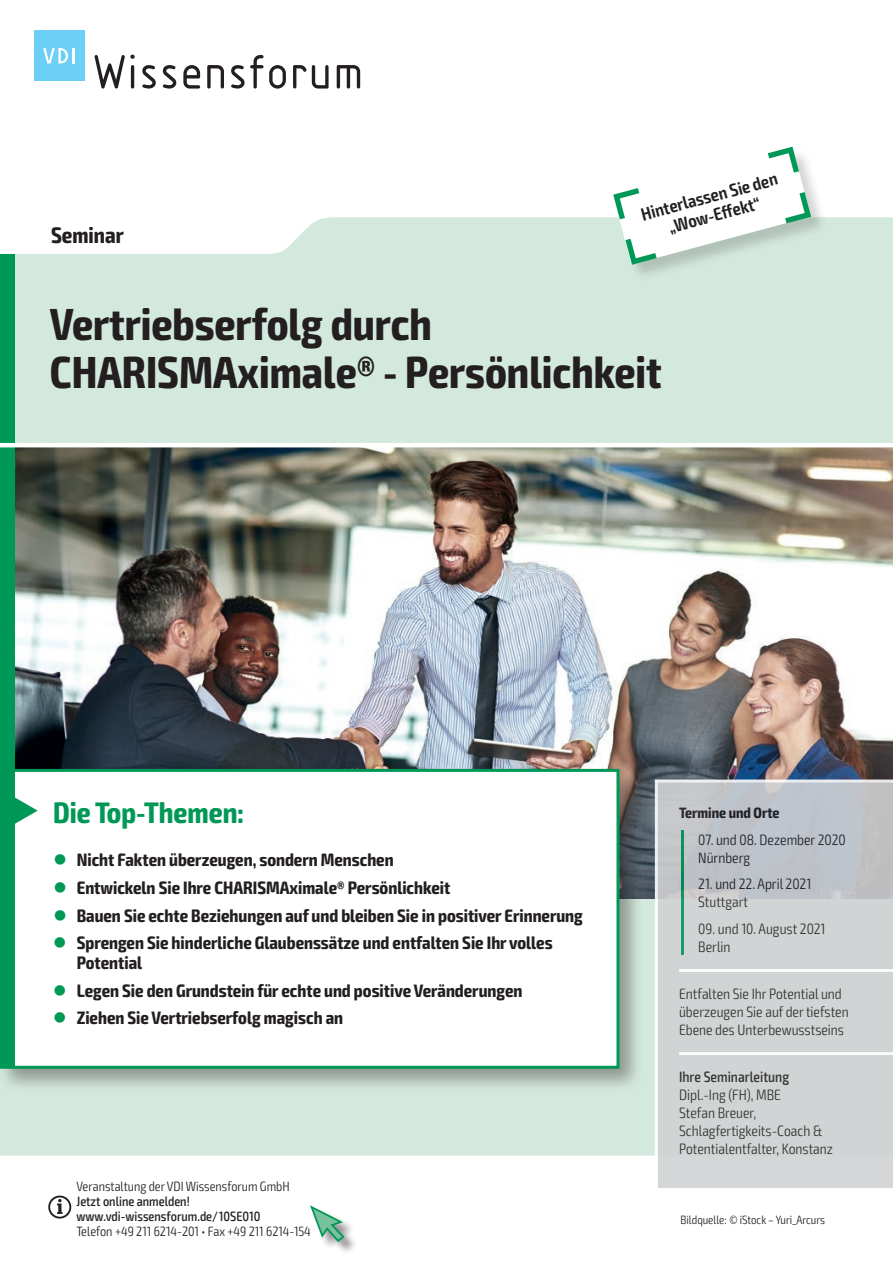
<style>
.page{position:relative;width:893px;height:1263px;background:#fff}
.page>*{position:absolute;margin:0;border:0;box-sizing:border-box;transform-origin:0 0}
.t1{font:700 condensed 45px/48px "Exo 2";color:#231f20}
.t2{font:700 condensed 29.7px "Exo 2";color:#009856}
.t3{font:700 condensed 22.5px "Exo 2";color:#231f20}
.t4{font:700 condensed 18px/19.5px "Exo 2";color:#231f20}
.t5{font:600 condensed 18px/19.5px "Exo 2";color:#231f20;text-align:center}
.t6{font:300 condensed 15px/18px "Exo 2";color:#231f20}
.t7{font:500 condensed 15px "Exo 2";color:#231f20}
.t8{font:700 condensed 15px "Exo 2";color:#231f20}
.t9{font:300 condensed 13.5px "Exo 2";color:#231f20}
.t10{font:500 condensed 13.5px/15px "Exo 2";color:#231f20}
.t11{font:300 condensed 12px "Exo 2";color:#231f20}
.s1{color:#009856}
</style>
<div class="page">
<div style="left:0;top:217px;width:893px;height:938px;background:#d4e9dd"></div>
<img style="left:14px;top:447px;width:879px;height:451px">
<div style="left:0;top:765px;width:644px;height:328px;background:#231f20;opacity:.4"></div>
<div style="left:2px;top:770px;width:616px;height:297px;background:#fff"></div>
<div style="left:3px;top:772px;width:11px;height:294px;background:#009856"></div>
<div style="left:0;top:769px;width:619px;height:300px;border:3px solid #009856"></div>
<svg style="left:14px;top:796px;width:24px;height:29px"></svg>
<div style="left:0;top:254px;width:14px;height:519px;background:#009856"></div>
<div style="left:311px;top:1206px;width:47px;height:49px;background:#231f20;opacity:.5"></div>
<svg style="left:310px;top:1205px;width:36px;height:38px"></svg>
<hr style="left:0;top:443px;width:893px;height:4px;background:#fff">
<svg style="left:655px;top:779px;width:238px;height:409px;background:#ccd0d1"></svg>
<svg style="left:48px;top:1195px;width:23px;height:23px"></svg>
<svg style="left:94px;top:54px;width:41px;height:35px"></svg>
<svg style="left:142px;top:65px;width:14px;height:24px"></svg>
<svg style="left:163px;top:65px;width:13px;height:24px"></svg>
<svg style="left:183px;top:65px;width:17px;height:24px"></svg>
<svg style="left:207px;top:65px;width:17px;height:24px"></svg>
<svg style="left:231px;top:55px;width:55px;height:34px"></svg>
<svg style="left:293px;top:65px;width:36px;height:24px"></svg>
<svg style="left:337px;top:65px;width:23px;height:24px"></svg>
<div style="left:34px;top:30px;width:50px;height:51px;background:#6bcff6"></div>
<svg style="left:43px;top:48px;width:31px;height:15px"></svg>
<div style="left:613px;top:147px;width:215px;height:135px;background:#231f20;opacity:.2"></div>
<svg style="left:613px;top:147px;width:198px;height:118px"></svg>
<p class="t3" style="left:51px;top:221px;width:74px">Seminar</p>
<p class="t5" style="left:639px;top:205px;width:142px;rotate:-15deg">Hinterlassen Sie den „Wow-Eff ekt“</p>
<h1 class="t1" style="left:50px;top:301px;width:613px">Vertriebserfolg durch<br>CHARISMAximale® - Persönlichkeit</h1>
<h2 class="t2" style="left:53px;top:794px;width:192px">Die Top-Themen:</h2>
<p class="t4" style="left:53px;top:850px;width:342px"><span class="s1">●</span> Nicht Fakten überzeugen, sondern Menschen</p>
<p class="t4" style="left:53px;top:878px;width:398px"><span class="s1">●</span> Entwickeln Sie Ihre CHARISMAximale® Persönlichkeit</p>
<p class="t4" style="left:53px;top:906px;width:531px"><span class="s1">●</span> Bauen Sie echte Beziehungen auf und bleiben Sie in positiver Erinnerung</p>
<p class="t4" style="left:77px;top:934px;width:477px;text-indent:-23px"><span class="s1">●</span> Sprengen Sie hinderliche Glaubenssätze und entfalten Sie Ihr volles<br>Potential</p>
<p class="t4" style="left:53px;top:981px;width:471px"><span class="s1">●</span> Legen Sie den Grundstein für echte und positive Veränderungen</p>
<p class="t4" style="left:53px;top:1009px;width:291px"><span class="s1">●</span> Ziehen Sie Vertriebserfolg magisch an</p>
<p class="t9" style="left:77px;top:1178px;width:215px">Veranstaltung der VDI Wissensforum GmbH</p>
<p class="t10" style="left:77px;top:1194px;width:186px">Jetzt online anmelden! www.vdi-wissensforum.de/10SE010</p>
<p class="t9" style="left:77px;top:1223px;width:236px">Telefon +49 211 6214-201 • Fax +49 211 6214-154</p>
<p class="t8" style="left:679px;top:804px;width:102px">Termine und Orte</p>
<p class="t6" style="left:698px;top:831px;width:149px">07. und 08. Dezember 2020<br>Nürnberg</p>
<p class="t6" style="left:698px;top:875px;width:115px">21. und 22. April 2021<br>Stuttgart</p>
<p class="t6" style="left:698px;top:920px;width:129px">09. und 10. August 2021<br>Berlin</p>
<p class="t6" style="left:679px;top:985px;width:171px">Entfalten Sie Ihr Potential und überzeugen Sie auf der tiefsten<br>Ebene des Unterbewusstseins</p>
<p class="t7" style="left:679px;top:1068px;width:112px">Ihre Seminarleitung</p>
<p class="t6" style="left:679px;top:1086px;width:155px">Dipl.-Ing (FH), MBE<br>Stefan Breuer,<br>Schlagfertigkeits-Coach &amp;<br>Potentialentfalter, Konstanz</p>
<p class="t11" style="left:681px;top:1212px;width:146px">Bildquelle: © iStock – Yuri_Arcurs</p>
</div>
